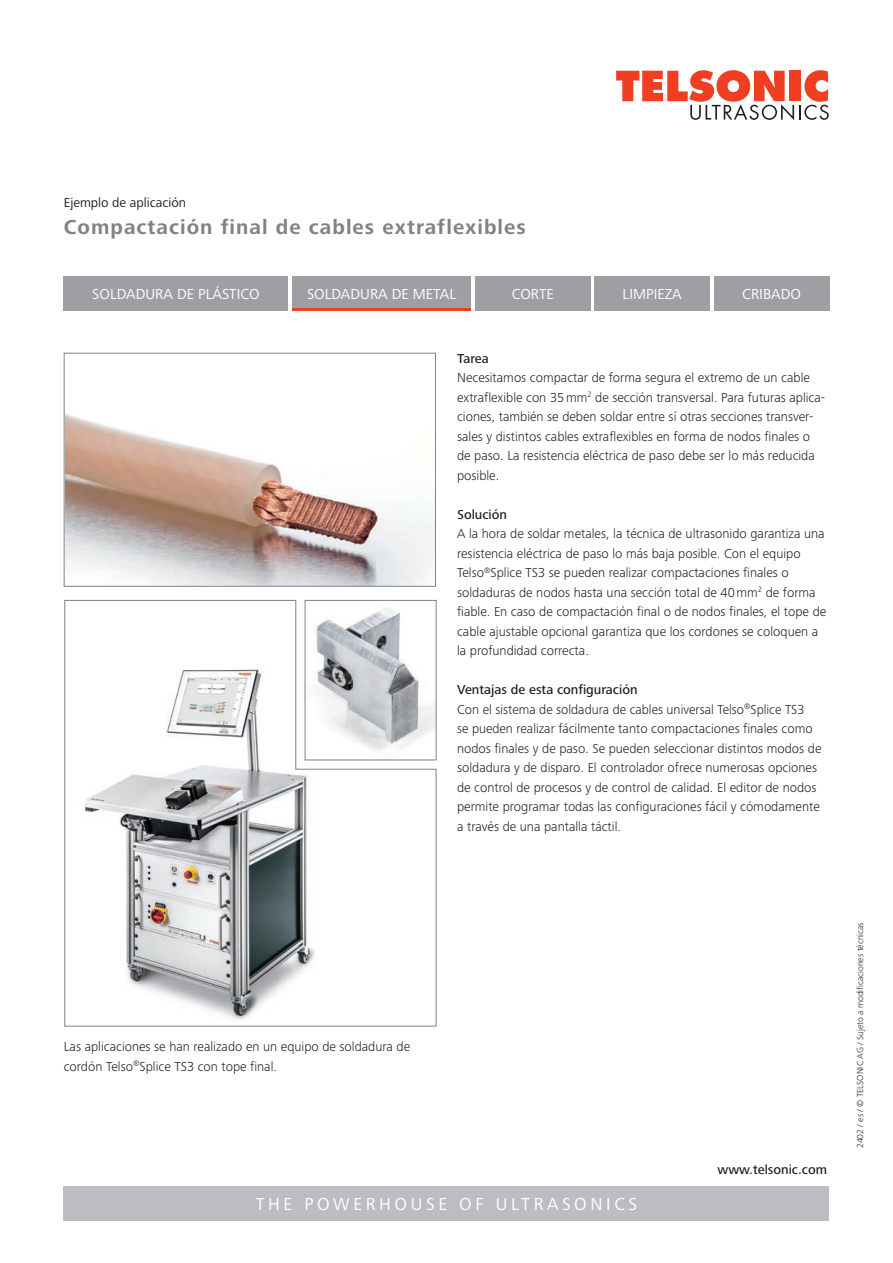
<style>
.page{position:relative;width:893px;height:1263px;background:#fff}
.page>*{position:absolute;margin:0;border:0;box-sizing:border-box;transform-origin:0 0}
.Haupttitel_grau{font:700 21px "Frutiger Next LTW1 G";letter-spacing:.05em;color:#808285}
.t1{font:18px "Frutiger Next LTW1 G";letter-spacing:.2em;color:#fff}
.Portfoliotitel{font:15px "Frutiger Next LTW1 G";color:#fff}
.Lauftext_9_13pt{font:300 13.5px/19.5px "Frutiger Next LTW1 G";color:#231f20}
.Lauftext_9_13pt__medium{font:500 13.5px "Frutiger Next LTW1 G";color:#231f20}
.Subtitel_schwarz{font:13.5px "Frutiger Next LTW1 G";color:#231f20}
.Version_6_7pt{font:300 9px "Frutiger Next LTW1 G";color:#231f20}
</style>
<div class="page">
<div style="left:64px;top:276px;width:224px;height:34px;background:#9d9fa2"></div>
<div style="left:292px;top:276px;width:179px;height:34px;background:#9d9fa2"></div>
<div style="left:475px;top:276px;width:115px;height:34px;background:#9d9fa2"></div>
<div style="left:595px;top:276px;width:115px;height:34px;background:#9d9fa2"></div>
<div style="left:714px;top:276px;width:115px;height:34px;background:#9d9fa2"></div>
<hr style="left:292px;top:308px;width:179px;height:2px;background:#ef3e22">
<svg style="left:616px;top:70px;width:213px;height:50px"></svg>
<div style="left:64px;top:1186px;width:765px;height:34px;background:#bcbdc0"></div>
<svg style="left:63px;top:352px;width:373px;height:235px"></svg>
<svg style="left:64px;top:600px;width:373px;height:427px"></svg>
<img style="left:307px;top:602px;width:127px;height:156px">
<div style="left:305px;top:600px;width:131px;height:160px;border:1px solid #808285"></div>
<p class="Subtitel_schwarz" style="left:64px;top:195px;width:124px">Ejemplo de aplicación</p>
<p class="Haupttitel_grau" style="left:64px;top:215px;width:464px">Compactación final de cables extraflexibles</p>
<p class="Portfoliotitel" style="left:92px;top:285px;width:169px">SOLDADURA DE PLÁSTICO</p>
<p class="Portfoliotitel" style="left:307px;top:285px;width:151px">SOLDADURA DE METAL</p>
<p class="Portfoliotitel" style="left:512px;top:285px;width:43px">CORTE</p>
<p class="Portfoliotitel" style="left:623px;top:285px;width:61px">LIMPIEZA</p>
<p class="Portfoliotitel" style="left:742px;top:285px;width:60px">CRIBADO</p>
<p class="Lauftext_9_13pt__medium" style="left:457px;top:350px;width:33px">Tarea</p>
<p class="Lauftext_9_13pt" style="left:457px;top:368px;width:370px">Necesitamos compactar de forma segura el extremo de un cable extraflexible con 35mm<sup>2</sup> de sección transversal. Para futuras aplica&shy;ciones, también se deben soldar entre sí otras secciones transver&shy;sales y distintos cables extraflexibles en forma de nodos finales o de paso. La resistencia eléctrica de paso debe ser lo más reducida posible.</p>
<p class="Lauftext_9_13pt__medium" style="left:457px;top:506px;width:51px">Solución</p>
<p class="Lauftext_9_13pt" style="left:457px;top:524px;width:371px">A la hora de soldar metales, la técnica de ultrasonido garantiza una resistencia eléctrica de paso lo más baja posible. Con el equipo Telso<sup>®</sup>Splice TS3 se pueden realizar compactaciones finales o soldaduras de nodos hasta una sección total de 40mm<sup>2</sup> de forma fiable. En caso de compactación final o de nodos finales, el tope de cable ajustable opcional garantiza que los cordones se coloquen a la profundidad correcta.</p>
<p class="Lauftext_9_13pt__medium" style="left:457px;top:682px;width:182px">Ventajas de esta configuración</p>
<p class="Lauftext_9_13pt" style="left:457px;top:699px;width:366px">Con el sistema de soldadura de cables universal Telso<sup>®</sup>Splice TS3<br>se pueden realizar fácilmente tanto compactaciones finales como nodos finales y de paso. Se pueden seleccionar distintos modos de soldadura y de disparo. El controlador ofrece numerosas opciones de control de procesos y de control de calidad. El editor de nodos permite programar todas las configuraciones fácil y cómodamente a través de una pantalla táctil.</p>
<p class="Lauftext_9_13pt" style="left:64px;top:1037px;width:348px">Las aplicaciones se han realizado en un equipo de soldadura de cordón Telso<sup>®</sup>Splice TS3 con tope final.</p>
<h2 class="t1" style="left:256px;top:1194px;width:383px">THE POWERHOUSE OF ULTRASONICS</h2>
<p class="Lauftext_9_13pt__medium" style="left:717px;top:1161px;width:111px">www.telsonic.com</p>
<p class="Version_6_7pt" style="left:855px;top:1148px;width:227px;rotate:-90deg">2402 / es / © TELSONIC AG / Sujeto a modificaciones técnicas</p>
</div>
